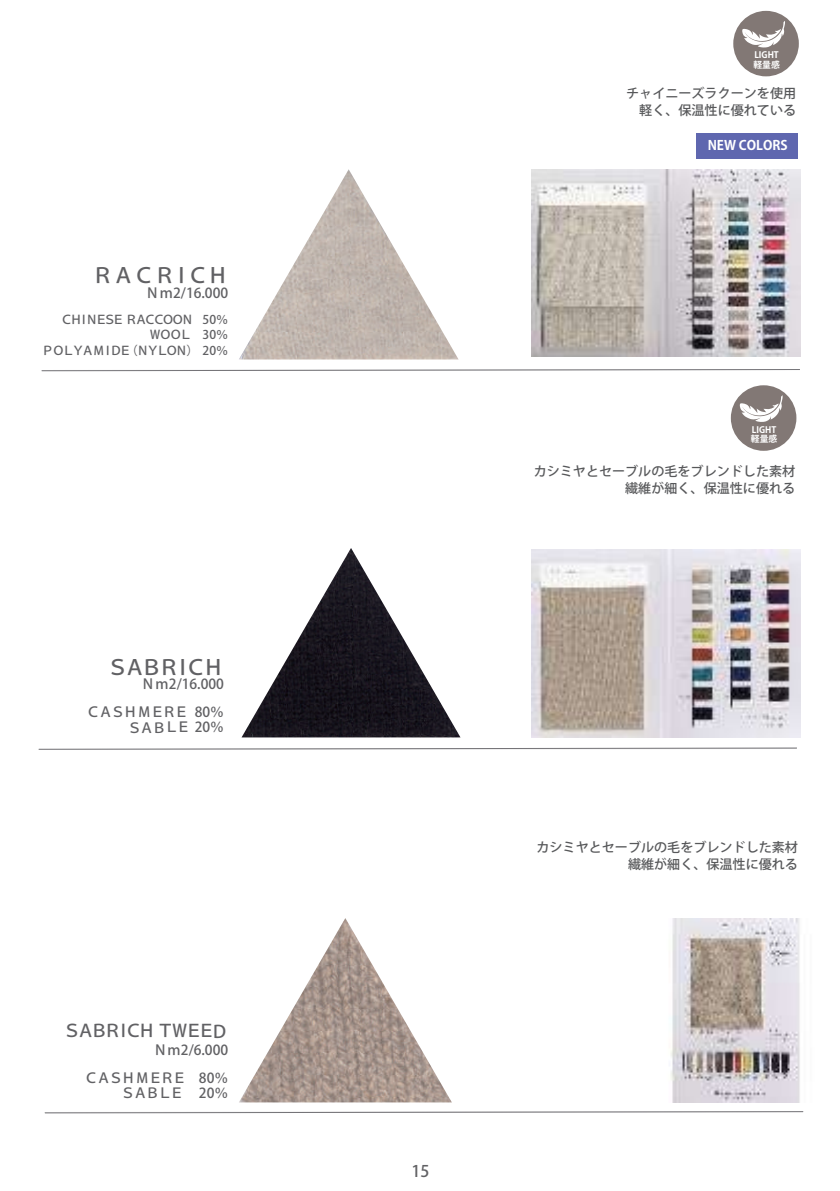
<style>
.page{position:relative;width:840px;height:1191px;background:#fff}
.page>*{position:absolute;margin:0;border:0;box-sizing:border-box;transform-origin:0 0}
.t1{font:500 20.6px "Koz Go Pr 6 N";letter-spacing:-.02em;color:#616164}
.t2{font:500 20.6px "Koz Go Pr 6 N";letter-spacing:-.175em;color:#616164}
.t3{font:500 17.2px "Koz Go Pr 6 N";letter-spacing:-.21em;color:#616164}
.t4{font:500 16px "Koz Go Pr 6 N";color:#616164}
.t5{font:500 13.8px/27.6px "Koz Go Pr 6 N";letter-spacing:-.025em;color:#616164;text-align:right}
.t6{font:500 13.8px/27.6px "Koz Go Pr 6 N";letter-spacing:-.005em;color:#616164;text-align:right}
.t7{font:500 13px/16.8px "Koz Go Pr 6 N";color:#57585a;text-align:right}
.t8{font:700 13px "Koz Go Pr 6 N";color:#fff}
.t9{font:500 12px/15.6px "Koz Go Pr 6 N";letter-spacing:-.2em;color:#616164;text-align:right}
.t10{font:700 8.8px/9.4px "Koz Go Pr 6 N";color:#fff}
</style>
<div class="page">
<img style="left:239px;top:169px;width:219px;height:190px">
<img style="left:242px;top:548px;width:218px;height:189px">
<img style="left:239px;top:918px;width:212px;height:184px">
<div style="left:696px;top:133px;width:101px;height:25px;background:#5f67af"></div>
<svg style="left:41px;top:369px;width:759px;height:2px"></svg>
<svg style="left:39px;top:747px;width:758px;height:2px"></svg>
<img style="left:531px;top:169px;width:268px;height:187px">
<img style="left:531px;top:550px;width:268px;height:187px">
<img style="left:670px;top:918px;width:130px;height:184px">
<svg style="left:44px;top:1111px;width:759px;height:2px"></svg>
<div style="left:732px;top:11px;width:66px;height:65px;background:#827875;border-radius:50%"></div>
<svg style="left:741px;top:21px;width:43px;height:27px"></svg>
<div style="left:730px;top:385px;width:66px;height:66px;background:#827875;border-radius:50%"></div>
<svg style="left:739px;top:395px;width:43px;height:27px"></svg>
<h1 class="t1" style="left:92px;top:264px;width:137px">ＲＡＣＲＩＣＨ</h1>
<p class="t5" style="left:145px;top:279px;width:84px">Ｎｍ2/16.000</p>
<p class="t9" style="left:42px;top:312px;width:188px">ＣＨＩＮＥＳＥ ＲＡＣＣＯＯＮ　50％<br>ＷＯＯＬ 　30％<br>ＰＯＬＹＡＭＩＤＥ （ＮＹＬＯＮ）　20％</p>
<h1 class="t2" style="left:107px;top:655px;width:118px">ＳＡＢＲＩＣＨ</h1>
<p class="t6" style="left:87px;top:670px;width:139px">Ｎｍ2/16.000<br>ＣＡＳＨＭＥＲＥ 80％</p>
<p class="t5" style="left:128px;top:714px;width:98px">ＳＡＢＬＥ 20％</p>
<h2 class="t3" style="left:63px;top:1021px;width:166px">ＳＡＢＲＩＣＨＴＷＥＥＤ</h2>
<p class="t5" style="left:85px;top:1036px;width:145px">Ｎｍ2/6.000<br>ＣＡＳＨＭＥＲＥ　80％</p>
<p class="t5" style="left:121px;top:1079px;width:108px">ＳＡＢＬＥ　20％</p>
<p class="t10" style="left:753px;top:50px;width:28px">LIGHT軽量感</p>
<p class="t7" style="left:625px;top:85px;width:171px">チャイニーズラクーンを使用軽く、保温性に優れている</p>
<p class="t8" style="left:707px;top:138px;width:81px">NEW COLORS</p>
<p class="t10" style="left:750px;top:425px;width:28px">LIGHT軽量感</p>
<p class="t7" style="left:533px;top:463px;width:263px">カシミヤとセーブルの毛をブレンドした素材繊維が細く、保温性に優れる</p>
<p class="t7" style="left:536px;top:839px;width:263px">カシミヤとセーブルの毛をブレンドした素材繊維が細く、保温性に優れる</p>
<p class="t4" style="left:411px;top:1162px;width:19px">15</p>
</div>
